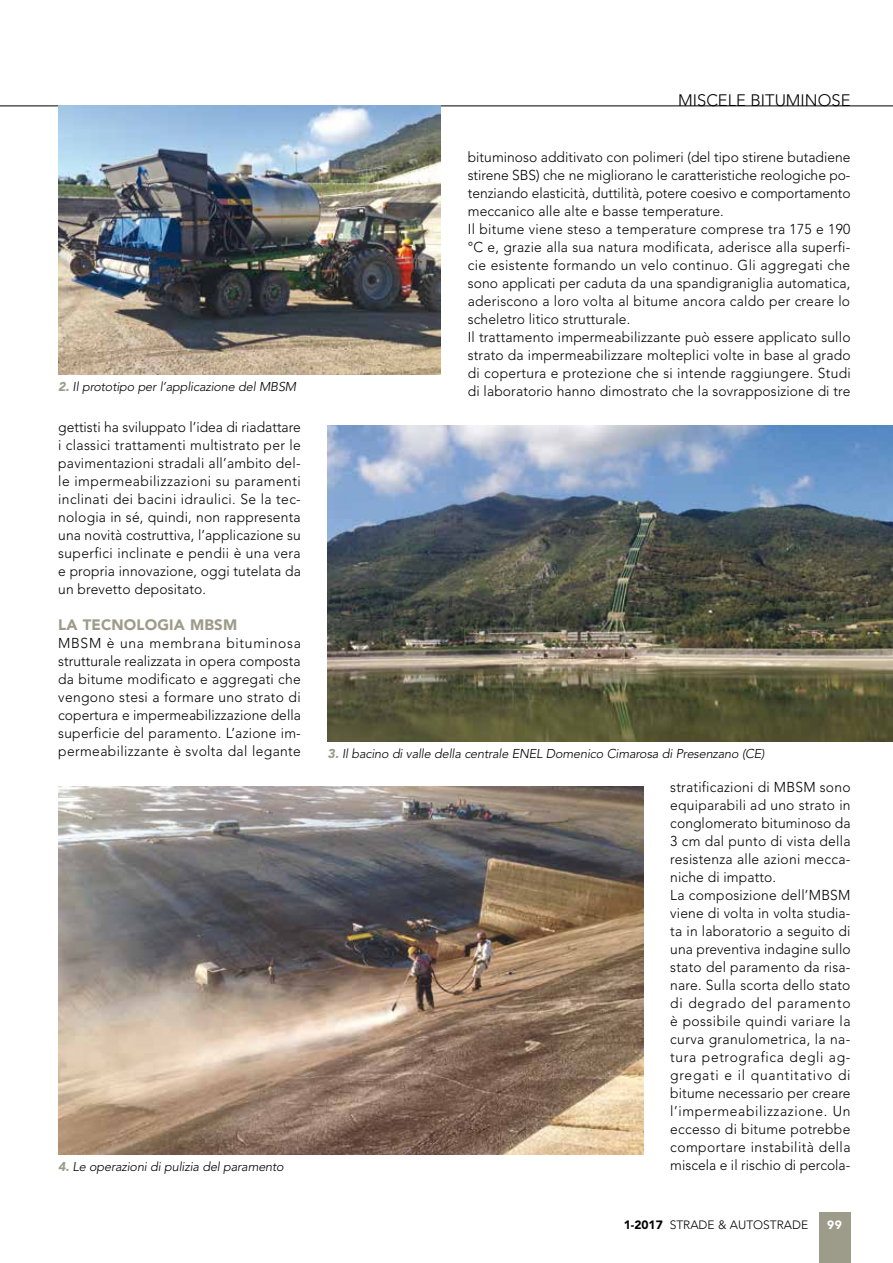
<style>
.page{position:relative;width:893px;height:1263px;background:#fff}
.page>*{position:absolute;margin:0;border:0;box-sizing:border-box;transform-origin:0 0}
.t1{font:300 16.5px "Avenir";color:#000}
.t2{font:900 15px "Avenir";letter-spacing:.01em;color:#9d9b8a}
.t3{font:300 14.25px/18px "Avenir";letter-spacing:.015em;color:#000;text-align:justify}
.t4{font:italic 300 12.75px "Avenir";letter-spacing:-.015em;color:#000}
.t5{font:300 12px "Avenir";color:#000}
.t6{font:900 12px "Avenir";color:#fff}
.s1{font-weight:900;color:#9d9b8a}
.s2{font-weight:900}
</style>
<div class="page">
<hr style="left:0;top:106px;width:893px;height:1px;background:#000">
<div style="left:819px;top:1212px;width:31px;height:51px;background:#9d9b8a"></div>
<img style="left:58px;top:105px;width:383px;height:270px">
<img style="left:328px;top:426px;width:565px;height:315px">
<img style="left:58px;top:787px;width:585px;height:367px">
<p class="t4" style="left:58px;top:379px;width:239px"><span class="s1">2.</span> Il prototipo per l’applicazione del MBSM</p>
<p class="t3" style="left:58px;top:418px;width:244px">gettisti ha sviluppato l’idea di riadattare i classici trattamenti multistrato per le pavimentazioni stradali all’ambito del&shy;le impermeabilizzazioni su paramenti inclinati dei bacini idraulici. Se la tec&shy;nologia in sé, quindi, non rappresenta una novità costruttiva, l’applicazione su superfici inclinate e pendii è una vera e propria innovazione, oggi tutelata da un brevetto depositato.</p>
<p class="t2" style="left:58px;top:616px;width:180px">LA TECNOLOGIA MBSM</p>
<p class="t3" style="left:58px;top:634px;width:244px">MBSM è una membrana bituminosa strutturale realizzata in opera composta da bitume modificato e aggregati che vengono stesi a formare uno strato di copertura e impermeabilizzazione della superficie del paramento. L’azione im&shy;permeabilizzante è svolta dal legante</p>
<p class="t4" style="left:58px;top:1159px;width:227px"><span class="s1">4.</span> Le operazioni di pulizia del paramento</p>
<p class="t1" style="left:678px;top:90px;width:174px">MISCELE BITUMINOSE</p>
<p class="t3" style="left:468px;top:148px;width:384px;text-align:left">bituminoso additivato con polimeri (del tipo stirene butadiene stirene SBS) che ne migliorano le caratteristiche reologiche po&shy;tenziando elasticità, duttilità, potere coesivo e comportamento meccanico alle alte e basse temperature.<br>Il bitume viene steso a temperature comprese tra 175 e 190 °C e, grazie alla sua natura modificata, aderisce alla superfi&shy;cie esistente formando un velo continuo. Gli aggregati che sono applicati per caduta da una spandigraniglia automatica, aderiscono a loro volta al bitume ancora caldo per creare lo scheletro litico strutturale.<br>Il trattamento impermeabilizzante può essere applicato sullo strato da impermeabilizzare molteplici volte in base al grado di copertura e protezione che si intende raggiungere. Studi di laboratorio hanno dimostrato che la sovrapposizione di tre</p>
<p class="t4" style="left:328px;top:746px;width:438px"><span class="s1">3.</span> Il bacino di valle della centrale ENEL Domenico Cimarosa di Presenzano (CE)</p>
<p class="t3" style="left:670px;top:778px;width:182px;text-align:left">stratificazioni di MBSM sono equiparabili ad uno strato in conglomerato bituminoso da<br>3 cm dal punto di vista della resistenza alle azioni mecca&shy;niche di impatto.<br>La composizione dell’MBSM viene di volta in volta studia&shy;ta in laboratorio a seguito di una preventiva indagine sullo stato del paramento da risa&shy;nare. Sulla scorta dello stato di degrado del paramento è possibile quindi variare la curva granulometrica, la na&shy;tura petrografica degli ag&shy;gregati e il quantitativo di bitume necessario per creare l’impermeabilizzazione. Un eccesso di bitume potrebbe comportare instabilità della miscela e il rischio di percola-</p>
<p class="t5" style="left:624px;top:1218px;width:186px"><span class="s2">1-2017</span> STRADE &amp; AUTOSTRADE</p>
<p class="t6" style="left:827px;top:1217px;width:16px">99</p>
</div>
